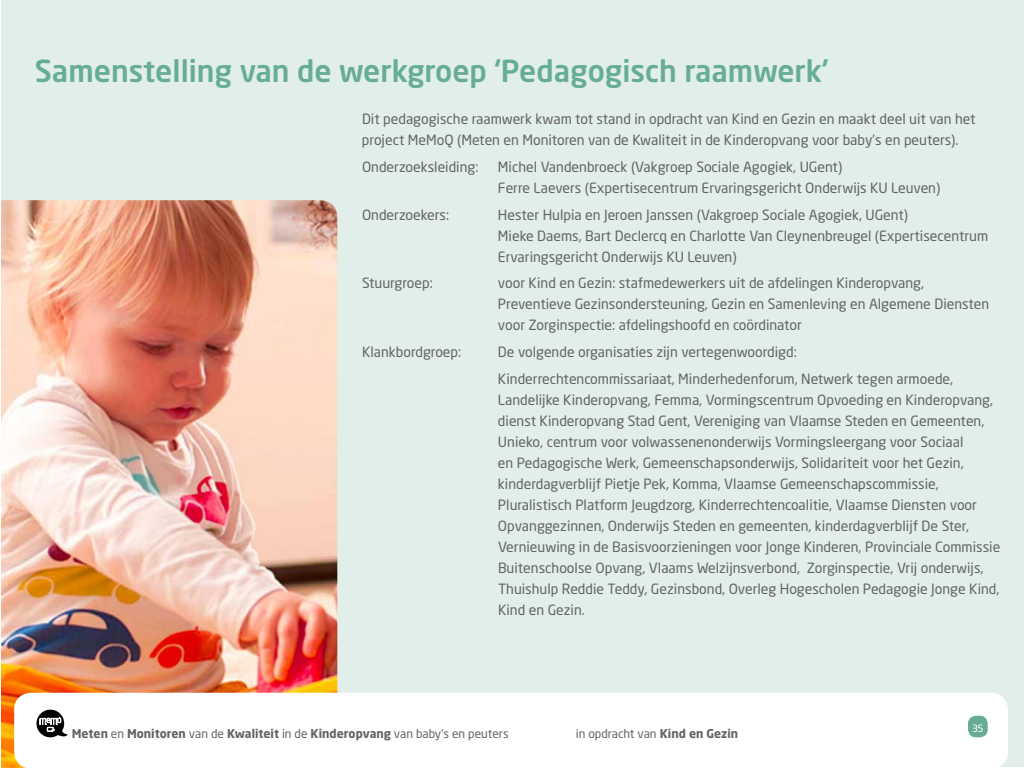
<style>
.page{position:relative;width:1024px;height:768px;background:#fff}
.page>*{position:absolute;margin:0;border:0;box-sizing:border-box;transform-origin:0 0}
.t1{font:500 30px "Neo Sans Pro";color:#67ad96}
.t2{font:14px/21px "Neo Sans Pro";color:#636466}
.t3{font:700 12px "Neo Sans Pro";color:#636466}
.t4{font:12px "Neo Sans Pro";color:#636466}
.t5{font:10px "Neo Sans Pro";color:#fff}
.s1{font-weight:400}
.s2{font-weight:700}
</style>
<div class="page">
<div style="left:0;top:0;width:1024px;height:766px;background:#e1eeea"></div>
<img style="left:1px;top:200px;width:336px;height:568px">
<div style="left:14px;top:693px;width:994px;height:75px;background:#fff;border-radius:17px"></div>
<div style="left:968px;top:716px;width:20px;height:21px;background:#67ad96;border-radius:8px"></div>
<div style="left:36px;top:710px;width:28px;height:27px;background:#000;border-radius:50%"></div>
<svg style="left:39px;top:717px;width:29px;height:19px"></svg>
<hr style="left:0;top:1px;width:1px;height:767px;background:#fff">
<h1 class="t1" style="left:35px;top:52px;width:795px">Samenstelling van de werkgroep ‘Pedagogisch raamwerk’</h1>
<p class="t2" style="left:362px;top:109px;width:615px">Dit pedagogische raamwerk kwam tot stand in opdracht van Kind en Gezin en maakt deel uit van het project MeMoQ (Meten en Monitoren van de Kwaliteit in de Kinderopvang voor baby’s en peuters).</p>
<p class="t2" style="left:498px;top:156px;width:444px;text-indent:-136px">Onderzoeksleiding: M ichel Vandenbroeck (Vakgroep Sociale Agogiek, UGent)<br>Ferre Laevers (Expertisecentrum Ervaringsgericht Onderwijs KU Leuven)</p>
<p class="t2" style="left:362px;top:204px;width:119px">Onderzoekers: H</p>
<p class="t2" style="left:498px;top:204px;width:492px;text-indent:10px">ester Hulpia en Jeroen Janssen (Vakgroep Sociale Agogiek, UGent)<br>M ieke Daems, Bart Declercq en Charlotte Van Cleynenbreugel (Expertisecentrum<br>Ervaringsgericht Onderwijs KU Leuven)</p>
<p class="t2" style="left:362px;top:273px;width:72px">Stuurgroep:</p>
<p class="t2" style="left:498px;top:273px;width:493px">voor Kind en Gezin: stafmedewerkers uit de afdelingen Kinderopvang,<br>Preventieve Gezinsondersteuning, Gezin en Samenleving en Algemene Diensten voor Zorginspectie: afdelingshoofd en coördinator</p>
<p class="t2" style="left:362px;top:341px;width:123px">Klankbordgroep: D</p>
<p class="t2" style="left:498px;top:338px;width:457px;line-height:26.7px;text-indent:9px">e volgende organisaties zijn vertegenwoordigd:<br>Kinderrechtencommissariaat, Minderhedenforum, Netwerk tegen armoede,</p>
<p class="t2" style="left:498px;top:389px;width:504px">Landelijke Kinderopvang, Femma, Vormingscentrum Opvoeding en Kinderopvang, dienst Kinderopvang Stad Gent, Vereniging van Vlaamse Steden en Gemeenten, Unieko, centrum voor volwassenenonderwijs Vormingsleergang voor Sociaal<br>en Pedagogische Werk, Gemeenschapsonderwijs, Solidariteit voor het Gezin, kinderdagverblijf Pietje Pek, Komma, Vlaamse Gemeenschapscommissie, Pluralistisch Platform Jeugdzorg, Kinderrechtencoalitie, Vlaamse Diensten voor Opvanggezinnen, Onderwijs Steden en gemeenten, kinderdagverblijf De Ster, Vernieuwing in de Basisvoorzieningen voor Jonge Kinderen, Provinciale Commissie Buitenschoolse Opvang, Vlaams Welzijnsverbond, Zorginspectie, Vrij onderwijs, Thuishulp Reddie Teddy, Gezinsbond, Overleg Hogescholen Pedagogie Jonge Kind, Kind en Gezin.</p>
<p class="t3" style="left:72px;top:726px;width:438px">Meten <span class="s1">en</span> Monitoren <span class="s1">van de</span> Kwaliteit <span class="s1">in de</span> Kinderopvang <span class="s1">van baby’s en peuters</span></p>
<p class="t4" style="left:576px;top:726px;width:164px">in opdracht van <span class="s2">Kind en Gezin</span></p>
<p class="t5" style="left:972px;top:722px;width:13px">35</p>
</div>
